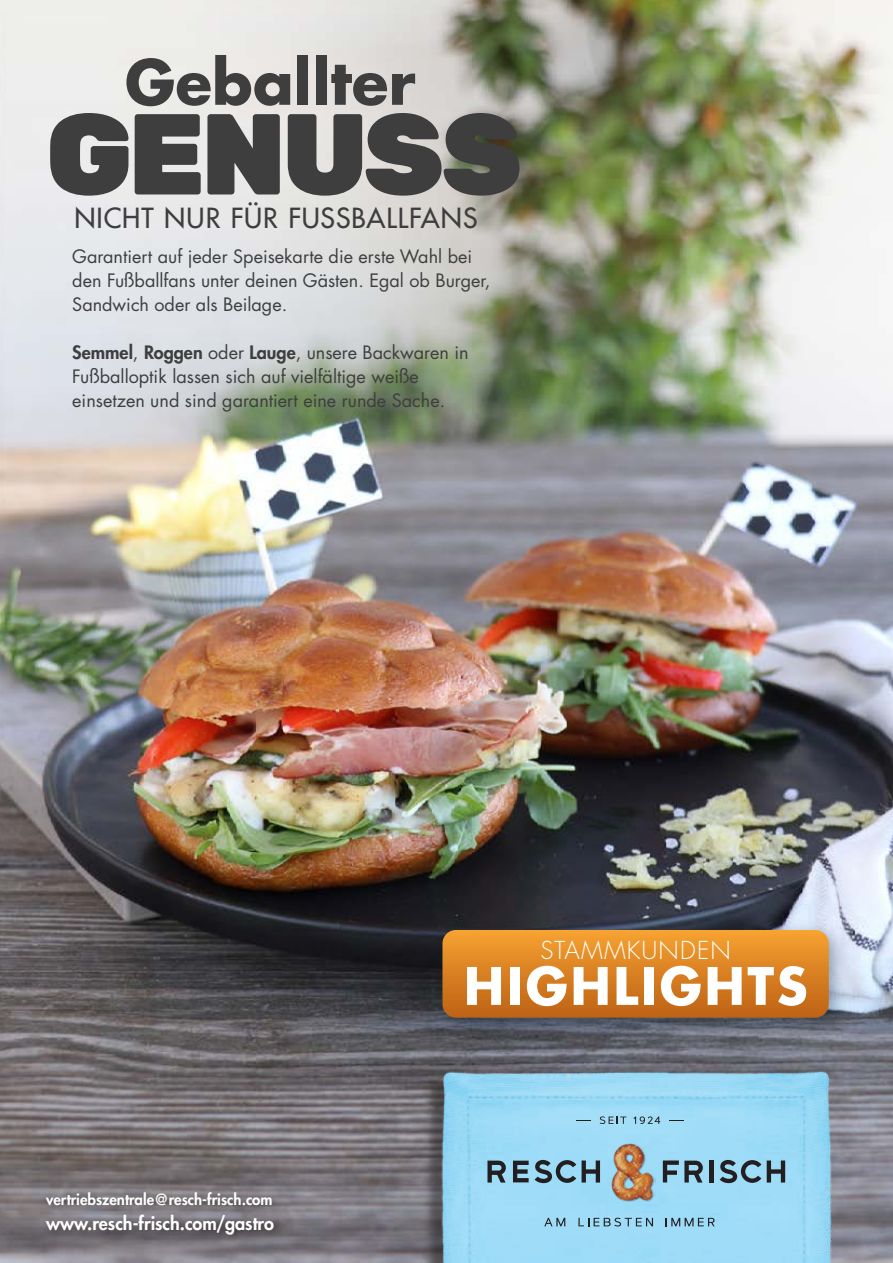
<style>
.page{position:relative;width:893px;height:1263px;background:#fff}
.page>*{position:absolute;margin:0;border:0;box-sizing:border-box;transform-origin:0 0}
.t1{font:900 114.75px "Rubik";letter-spacing:-.035em;color:#3e3e3f}
.t2{font:700 60px "Futura LT Pro";color:#3e3e3f}
.t3{font:700 50.25px "Futura LT Pro";letter-spacing:.05em;color:#fff}
.t4{font:500 27px "Futura LT Pro";letter-spacing:.035em;color:#3e3e3f}
.t5{font:300 24.15px "Futura LT Pro";letter-spacing:.05em;color:#fff}
.t6{font:18px/24px "Futura LT Pro";color:#3e3e3f}
.t7{font:800 18px "Futura LT Pro";color:#fff}
.t8{font:800 15px "Futura LT Pro";color:#fff}
.s1{font-weight:800}
</style>
<div class="page">
<img style="left:0;top:0;width:893px;height:1263px">
<img style="left:367px;top:1050px;width:526px;height:213px">
<svg style="left:544px;top:1218px;width:21px;height:8px"></svg>
<svg style="left:578px;top:1218px;width:75px;height:8px"></svg>
<svg style="left:666px;top:1218px;width:49px;height:8px"></svg>
<svg style="left:767px;top:1160px;width:18px;height:22px"></svg>
<svg style="left:720px;top:1160px;width:41px;height:23px"></svg>
<div style="left:709px;top:1160px;width:5px;height:22px;background:#231f20"></div>
<svg style="left:663px;top:1160px;width:40px;height:22px"></svg>
<svg style="left:582px;top:1160px;width:18px;height:22px"></svg>
<svg style="left:487px;top:1160px;width:19px;height:22px"></svg>
<svg style="left:513px;top:1161px;width:16px;height:21px"></svg>
<svg style="left:535px;top:1160px;width:41px;height:23px"></svg>
<svg style="left:577px;top:1120px;width:14px;height:1px"></svg>
<svg style="left:600px;top:1116px;width:26px;height:8px"></svg>
<svg style="left:633px;top:1116px;width:27px;height:9px"></svg>
<svg style="left:670px;top:1120px;width:14px;height:1px"></svg>
<img style="left:612px;top:1142px;width:43px;height:59px">
<div style="left:41px;top:1187px;width:243px;height:58px;background:#231f20;opacity:.75"></div>
<div style="left:431px;top:918px;width:420px;height:122px;background:#1b3141;opacity:.41"></div>
<svg style="left:442px;top:930px;width:387px;height:88px;background:#d88023"></svg>
<h2 class="t2" style="left:125px;top:36px;width:292px">Geballter</h2>
<h1 class="t1" style="left:46px;top:86px;width:477px">GENUSS</h1>
<h3 class="t4" style="left:74px;top:198px;width:405px">NICHT NUR FÜR FUSSBALLFANS</h3>
<p class="t6" style="left:72px;top:244px;width:419px">Garantiert auf jeder Speisekarte die erste Wahl bei den Fußballfans unter deinen Gästen. Egal ob Burger,<br>Sandwich oder als Beilage.</p>
<p class="t6" style="left:72px;top:340px;width:398px"><span class="s1">Semmel</span>, <span class="s1">Roggen</span> oder <span class="s1">Lauge</span>, unsere Backwaren in<br>Fußballoptik lassen sich auf vielfältige weiße einsetzen und sind garantiert eine runde Sache.</p>
<p class="t8" style="left:46px;top:1187px;width:228px">vertriebszentrale@resch-frisch.com</p>
<p class="t7" style="left:46px;top:1210px;width:229px">www.resch-frisch.com/gastro</p>
<h3 class="t5" style="left:541px;top:934px;width:192px">STAMMKUNDEN</h3>
<h3 class="t3" style="left:464px;top:947px;width:345px">HIGHLIGHTS</h3>
</div>
